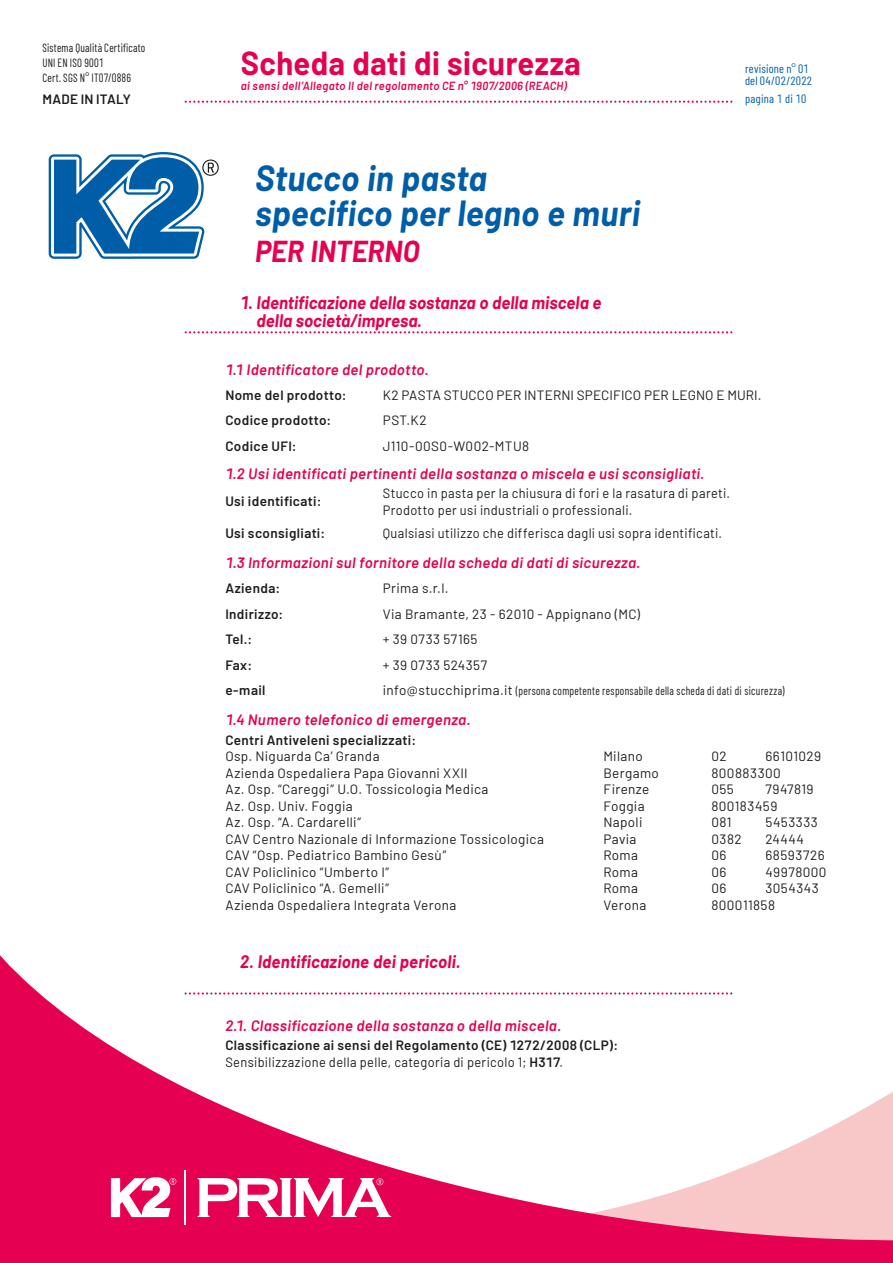
<style>
.page{position:relative;width:893px;height:1263px;background:#fff}
.page>*{position:absolute;margin:0;border:0;box-sizing:border-box;transform-origin:0 0}
.t1{font:italic 700 35.55px/35.5px "Barlow";letter-spacing:.01em;color:#005ea9;scale:.95 1}
.t2{font:700 32.55px "Barlow";letter-spacing:.015em;color:#e50051;scale:.95 1}
.t3{font:italic 700 29.55px "Barlow";color:#e50051;scale:.95 1}
.t4{font:italic 700 17.7px/17.7px "Barlow";letter-spacing:.005em;color:#e50051;scale:.95 1}
.t5{font:italic 600 15px "Barlow";letter-spacing:.025em;color:#e50051}
.t6{font:13.5px "Barlow";letter-spacing:.025em;color:#1d1d1b}
.t7{font:600 13.5px/16.5px "Barlow";letter-spacing:.025em;color:#1d1d1b}
.t8{font:13.5px/16.5px "Barlow";letter-spacing:.025em;color:#1d1d1b;scale:.95 1}
.t9{font:12px/15px "Barlow Condensed";letter-spacing:.025em;color:#1d1d1b;scale:.9 1}
.t10{font:12px/12px "Barlow Condensed";letter-spacing:.02em;color:#005ea9}
.t11{font:italic 600 11.85px "Barlow";letter-spacing:.03em;color:#e50051;scale:.95 1}
.s1{font-family:"Barlow";font-size:13.5px}
.s2{font-weight:400}
</style>
<div class="page">
<svg style="left:0;top:955px;width:893px;height:308px"></svg>
<hr style="left:184px;top:1170px;width:2px;height:54px;background:#fff">
<svg style="left:198px;top:1178px;width:193px;height:39px"></svg>
<svg style="left:111px;top:1177px;width:65px;height:40px"></svg>
<svg style="left:185px;top:101px;width:547px;height:2px"></svg>
<svg style="left:49px;top:152px;width:170px;height:107px"></svg>
<svg style="left:185px;top:331px;width:547px;height:2px"></svg>
<svg style="left:185px;top:992px;width:547px;height:2px"></svg>
<p class="t9" style="left:43px;top:40px;width:116px">Sistema Qualità Certificato<br>UNI EN ISO 9001<br>Cert. SGS N° IT07/0886</p>
<h2 class="t2" style="left:241px;top:39px;width:359px">Scheda dati di sicurezza</h2>
<p class="t11" style="left:241px;top:77px;width:345px">ai sensi dell’Allegato II del regolamento CE n° 1907/2006 (REACH)</p>
<p class="t7" style="left:43px;top:90px;width:90px">MADE IN ITALY</p>
<h1 class="t1" style="left:255px;top:157px;width:407px">Stucco in pasta<br>specifico per legno e muri</h1>
<h3 class="t3" style="left:255px;top:229px;width:175px">PER INTERNO</h3>
<h3 class="t4" style="left:256px;top:292px;width:364px;text-indent:-16px">1. Identificazione della sostanza o della miscela e della società/impresa.</h3>
<p class="t10" style="left:745px;top:61px;width:69px">revisione n° 01 del 04/02/2022</p>
<p class="t10" style="left:745px;top:92px;width:63px">pagina 1 di 10</p>
<p class="t5" style="left:225px;top:358px;width:205px">1.1 Identificatore del prodotto.</p>
<p class="t7" style="left:225px;top:385px;width:123px">Nome del prodotto:</p>
<p class="t6" style="left:383px;top:385px;width:380px">K2 PASTA STUCCO PER INTERNI SPECIFICO PER LEGNO E MURI.</p>
<p class="t7" style="left:225px;top:411px;width:107px">Codice prodotto:</p>
<p class="t6" style="left:383px;top:411px;width:45px">PST.K2</p>
<p class="t7" style="left:225px;top:436px;width:73px">Codice UFI:</p>
<p class="t6" style="left:383px;top:436px;width:148px">J110-00S0-W002-MTU8</p>
<p class="t5" style="left:225px;top:463px;width:481px">1.2 Usi identificati pertinenti della sostanza o miscela e usi sconsigliati.</p>
<p class="t7" style="left:225px;top:492px;width:98px">Usi identificati:</p>
<p class="t8" style="left:383px;top:484px;width:367px">Stucco in pasta per la chiusura di fori e la rasatura di pareti.<br>Prodotto per usi industriali o professionali.</p>
<p class="t7" style="left:225px;top:524px;width:101px">Usi sconsigliati:</p>
<p class="t8" style="left:383px;top:524px;width:359px">Qualsiasi utilizzo che differisca dagli usi sopra identificati.</p>
<p class="t5" style="left:225px;top:552px;width:417px">1.3 Informazioni sul fornitore della scheda di dati di sicurezza.</p>
<p class="t7" style="left:225px;top:579px;width:56px">Azienda:</p>
<p class="t6" style="left:383px;top:578px;width:67px">Prima s.r.l.</p>
<p class="t7" style="left:225px;top:604px;width:59px">Indirizzo:</p>
<p class="t6" style="left:383px;top:604px;width:259px">Via Bramante, 23 - 62010 - Appignano (MC)</p>
<p class="t7" style="left:225px;top:630px;width:28px">Tel.:</p>
<p class="t6" style="left:383px;top:629px;width:96px">+ 39 0733 57165</p>
<p class="t7" style="left:225px;top:655px;width:28px">Fax:</p>
<p class="t6" style="left:383px;top:655px;width:106px">+ 39 0733 524357</p>
<p class="t7" style="left:225px;top:681px;width:42px">e-mail</p>
<p class="t9" style="left:383px;top:682px;width:448px"><span class="s1">info@stucchiprima.it</span> (persona competente responsabile della scheda di dati di sicurezza)</p>
<p class="t5" style="left:225px;top:709px;width:247px">1.4 Numero telefonico di emergenza.</p>
<p class="t7" style="left:225px;top:731px;width:192px">Centri Antiveleni specializzati:</p>
<p class="t6" style="left:225px;top:747px;width:156px">Osp. Niguarda Ca’ Granda</p>
<p class="t6" style="left:603px;top:747px;width:41px">Milano</p>
<p class="t6" style="left:711px;top:747px;width:17px">02</p>
<p class="t6" style="left:765px;top:747px;width:57px">66101029</p>
<p class="t6" style="left:225px;top:763px;width:244px">Azienda Ospedaliera Papa Giovanni XXII</p>
<p class="t6" style="left:603px;top:763px;width:57px">Bergamo</p>
<p class="t6" style="left:711px;top:763px;width:71px">800883300</p>
<p class="t6" style="left:225px;top:780px;width:265px">Az. Osp. “Careggi” U.O. Tossicologia Medica</p>
<p class="t6" style="left:603px;top:780px;width:48px">Firenze</p>
<p class="t6" style="left:711px;top:780px;width:24px">055</p>
<p class="t6" style="left:765px;top:780px;width:50px">7947819</p>
<p class="t6" style="left:225px;top:796px;width:129px">Az. Osp. Univ. Foggia</p>
<p class="t6" style="left:603px;top:796px;width:43px">Foggia</p>
<p class="t6" style="left:711px;top:796px;width:67px">800183459</p>
<p class="t6" style="left:225px;top:813px;width:137px">Az. Osp. “A. Cardarelli”</p>
<p class="t6" style="left:603px;top:813px;width:41px">Napoli</p>
<p class="t6" style="left:711px;top:813px;width:22px">081</p>
<p class="t6" style="left:765px;top:813px;width:54px">5453333</p>
<p class="t6" style="left:225px;top:829px;width:320px">CAV Centro Nazionale di Informazione Tossicologica</p>
<p class="t6" style="left:603px;top:829px;width:35px">Pavia</p>
<p class="t6" style="left:711px;top:829px;width:32px">0382</p>
<p class="t6" style="left:765px;top:829px;width:40px">24444</p>
<p class="t6" style="left:225px;top:846px;width:222px">CAV “Osp. Pediatrico Bambino Gesù”</p>
<p class="t6" style="left:603px;top:846px;width:36px">Roma</p>
<p class="t6" style="left:711px;top:846px;width:17px">06</p>
<p class="t6" style="left:765px;top:846px;width:61px">68593726</p>
<p class="t6" style="left:225px;top:862px;width:165px">CAV Policlinico “Umberto I”</p>
<p class="t6" style="left:603px;top:862px;width:36px">Roma</p>
<p class="t6" style="left:711px;top:862px;width:17px">06</p>
<p class="t6" style="left:765px;top:862px;width:63px">49978000</p>
<p class="t6" style="left:225px;top:879px;width:165px">CAV Policlinico “A. Gemelli”</p>
<p class="t6" style="left:603px;top:879px;width:36px">Roma</p>
<p class="t6" style="left:711px;top:879px;width:17px">06</p>
<p class="t6" style="left:765px;top:879px;width:55px">3054343</p>
<p class="t6" style="left:225px;top:895px;width:233px">Azienda Ospedaliera Integrata Verona</p>
<p class="t6" style="left:603px;top:895px;width:44px">Verona</p>
<p class="t6" style="left:711px;top:895px;width:65px">800011858</p>
<h3 class="t4" style="left:240px;top:951px;width:233px">2. Identificazione dei pericoli.</h3>
<p class="t5" style="left:225px;top:1014px;width:337px">2.1. Classificazione della sostanza o della miscela.</p>
<p class="t7" style="left:225px;top:1036px;width:394px">Classificazione ai sensi del Regolamento (CE) 1272/2008 (CLP):<br><span class="s2">Sensibilizzazione della pelle, categoria di pericolo 1;</span> H317<span class="s2">.</span></p>
</div>
